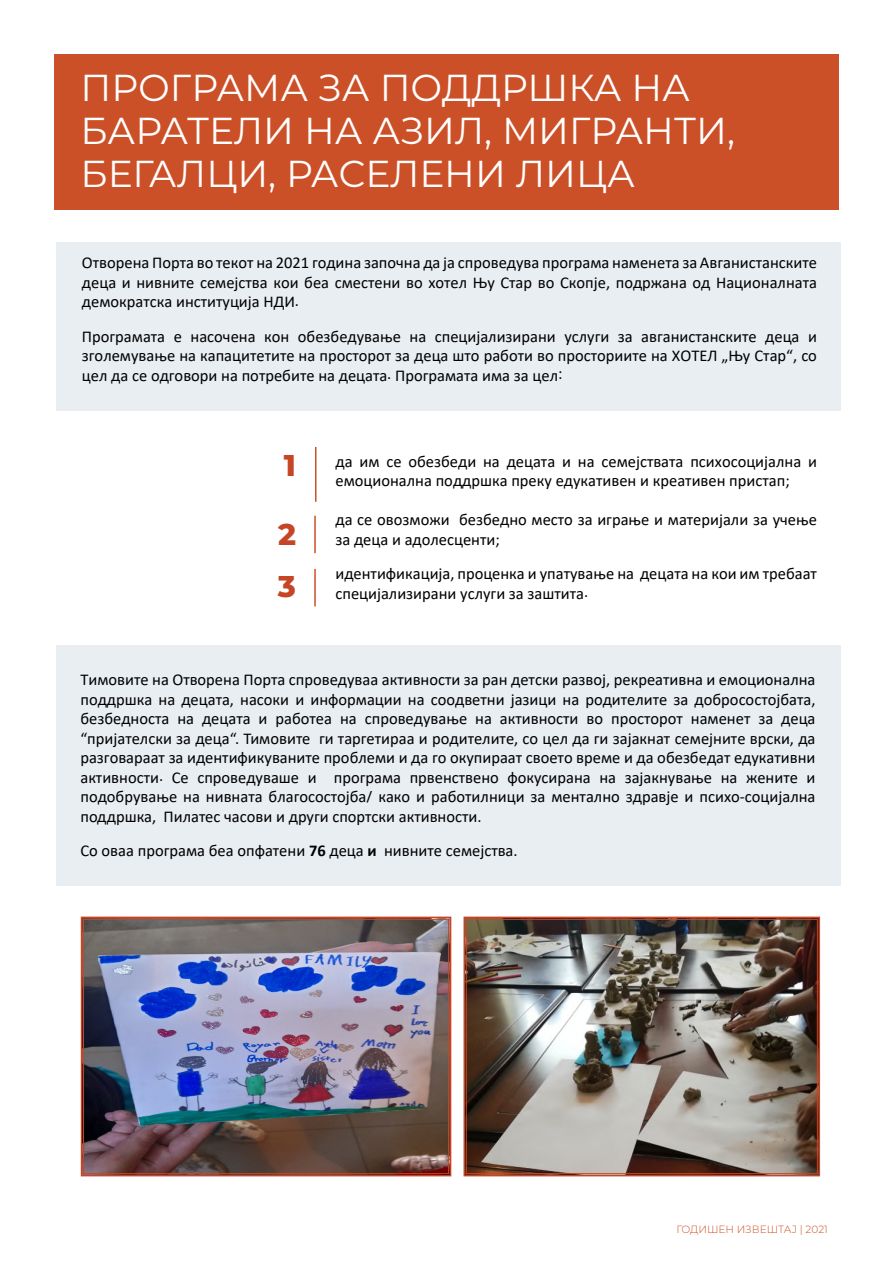
<style>
.page{position:relative;width:893px;height:1263px;background:#fff}
.page>*{position:absolute;margin:0;border:0;box-sizing:border-box;transform-origin:0 0}
.t1{font:37.5px/43.2px "Montserrat";color:#fff}
.t2{font:800 30px/52.1px "Montserrat";color:#c54627}
.t3{font:16.5px/19.5px "Calibri";color:#000;text-align:justify}
.t4{font:300 10.5px "Montserrat";color:#cc5027}
.s1{font-weight:700}
</style>
<div class="page">
<div style="left:54px;top:54px;width:785px;height:155px;background:#cc5027"></div>
<div style="left:56px;top:242px;width:784px;height:169px;background:#e9eef3"></div>
<div style="left:56px;top:645px;width:784px;height:241px;background:#e9eef3"></div>
<hr style="left:315px;top:447px;width:1px;height:55px;background:#cc5027">
<hr style="left:314px;top:516px;width:2px;height:37px;background:#cc5027">
<hr style="left:314px;top:569px;width:2px;height:37px;background:#cc5027">
<img style="left:80px;top:916px;width:372px;height:261px">
<div style="left:83px;top:919px;width:366px;height:255px;border:1px solid #c54627"></div>
<img style="left:463px;top:916px;width:358px;height:261px">
<div style="left:466px;top:919px;width:352px;height:255px;border:1px solid #c54627"></div>
<h1 class="t1" style="left:80px;top:65px;width:656px">ПРОГРАМА ЗА ПОДДРШКА НА<br>БАРАТЕЛИ НА АЗИЛ, МИГРАНТИ,<br>БЕГАЛЦИ, РАСЕЛЕНИ ЛИЦА</h1>
<p class="t3" style="left:82px;top:252px;width:737px">Oтворена Порта во текот на 2021 година започна да ја спроведува програма наменета за Авганистанските деца и нивните семејства кои беа сместени во хотел Њу Стар во Скопје, подржана од Националната демократска институција НДИ.</p>
<p class="t3" style="left:82px;top:326px;width:737px">Програмата е насочена кон обезбедување на специјализирани услуги за авганистанските деца и зголемување на капацитетите на просторот за деца што работи во просториите на ХОТЕЛ „Њу Стар“, со цел да се одговори на потребите на децата. Програмата има за цел:</p>
<h2 class="t2" style="left:284px;top:438px;width:14px">1</h2>
<h2 class="t2" style="left:278px;top:506px;width:20px">2<br>3</h2>
<p class="t3" style="left:335px;top:451px;width:483px">да им се обезбеди на децата и на семејствата психосоцијална и емоционална поддршка преку едукативен и креативен пристап;</p>
<p class="t3" style="left:335px;top:509px;width:483px">да се овозможи безбедно место за играње и материјали за учење за деца и адолесценти;</p>
<p class="t3" style="left:335px;top:563px;width:483px">идентификација, проценка и упатување на децата на кои им требаат специјализирани услуги за заштита.</p>
<p class="t3" style="left:80px;top:669px;width:737px">Тимовите на Отворена Порта спроведуваа активности за ран детски развој, рекреативна и емоционална поддршка на децата, насоки и информации на соодветни јазици на родителите за добросостојбата, безбедноста на децата и работеа на спроведување на активности во просторот наменет за деца “пријателски за деца“. Тимовите ги таргетираа и родителите, со цел да ги зајакнат семејните врски, да разговараат за идентификуваните проблеми и да го окупираат своето време и да обезбедат едукативни активности. Се спроведуваше и програма првенствено фокусирана на зајакнување на жените и подобрување на нивната благосостојба/ како и работилници за ментално здравје и психо-социјална поддршка, Пилатес часови и други спортски активности.</p>
<p class="t3" style="left:80px;top:841px;width:439px">Со оваа програма беа опфатени <span class="s1">76</span> деца <span class="s1">и</span> нивните семејства.</p>
<p class="t4" style="left:676px;top:1222px;width:153px">ГОДИШЕН ИЗВЕШТАЈ | 2021</p>
</div>
